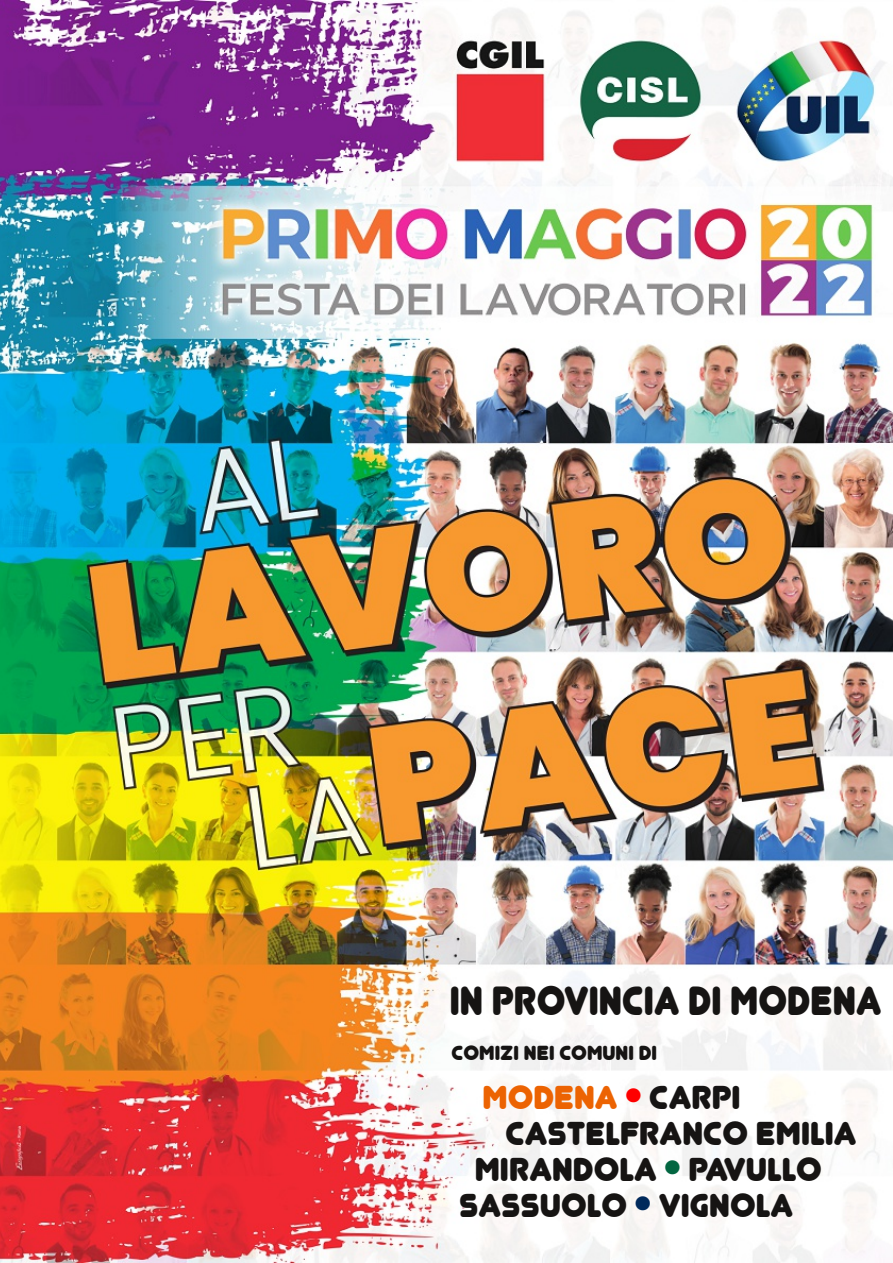
<style>
.page{position:relative;width:893px;height:1263px;background:#fff}
.page>*{position:absolute;margin:0;border:0;box-sizing:border-box;transform-origin:0 0}
.t1{font:48px "Junegull";color:#161413;scale:.91 1}
.t2{font:39px "Junegull";color:#161413}
.t3{font:39px "Junegull";color:#ec6302}
.t4{font:24px "Junegull";color:#161413}
.s1{color:#fe0000}
.s2{color:#161413}
.s3{color:#026641}
.s4{color:#00295b}
</style>
<div class="page">
<img style="left:0;top:0;width:893px;height:1263px">
<p class="t1" style="left:450px;top:977px;width:476px">IN PROVINCIA DI MODENA</p>
<p class="t4" style="left:451px;top:1041px;width:207px">COMIZI NEI COMUNI DI</p>
<p class="t3" style="left:483px;top:1078px;width:259px">MODENA <span class="s1">•</span> <span class="s2">CARPI</span></p>
<p class="t2" style="left:505px;top:1114px;width:352px">CASTELFRANCO EMILIA</p>
<p class="t2" style="left:475px;top:1150px;width:349px">MIRANDOLA <span class="s3">•</span> PAVULLO</p>
<p class="t2" style="left:459px;top:1186px;width:335px">SASSUOLO <span class="s4">•</span> VIGNOLA</p>
</div>
